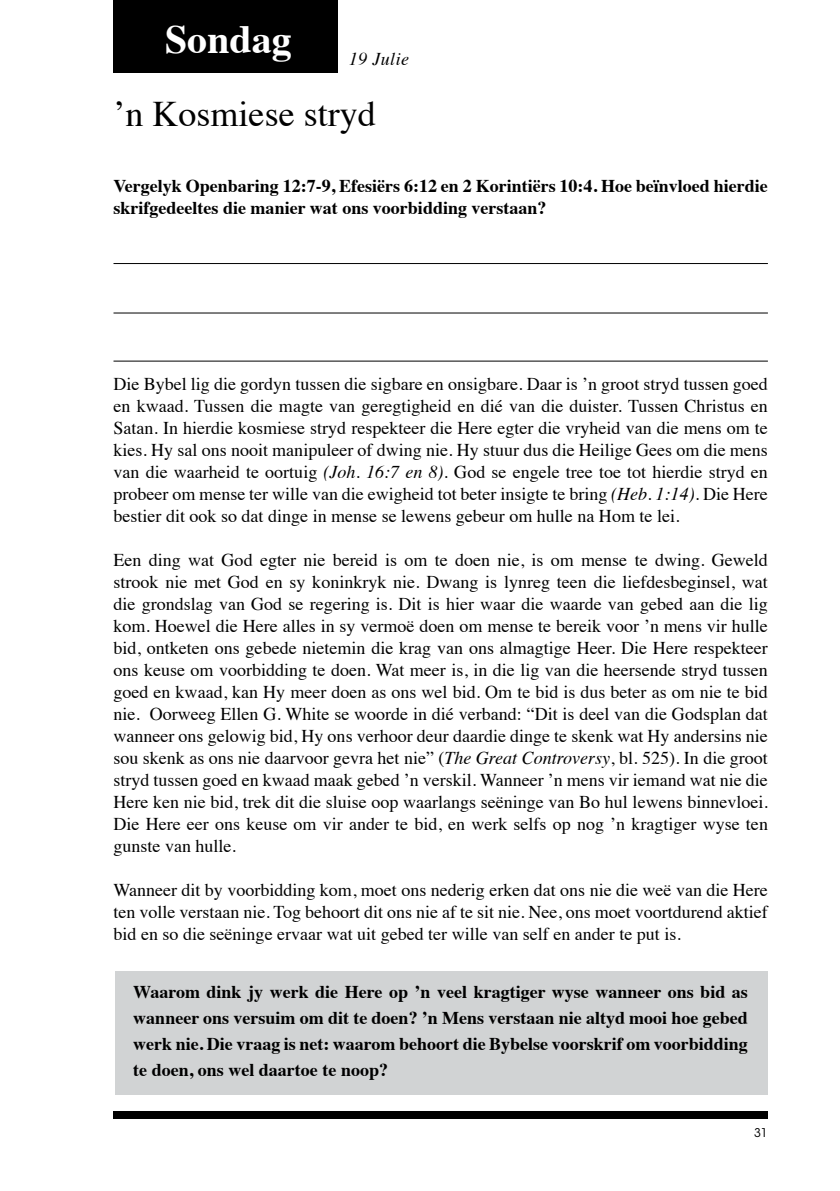
<style>
.page{position:relative;width:840px;height:1191px;background:#fff}
.page>*{position:absolute;margin:0;border:0;box-sizing:border-box;transform-origin:0 0}
.t1{font:700 40px "Times";color:#fff}
.t2{font:36px "Times";color:#000}
.t3{font:18px/22px "Times";color:#000;text-align:justify}
.t4{font:700 18px/26px "Times";color:#000}
.t5{font:italic 18px "Times";letter-spacing:.02em;color:#000}
.t6{font:12px "ITC Avant Garde Std";color:#000}
.s1{font-style:italic}
</style>
<div class="page">
<div style="left:113px;top:1111px;width:654px;height:8px;background:#000"></div>
<div style="left:113px;top:0;width:225px;height:72px;background:#000"></div>
<div style="left:115px;top:971px;width:652px;height:124px;background:#d1d3d4"></div>
<hr style="left:113px;top:263px;width:654px;height:1px;background:#000">
<hr style="left:113px;top:360px;width:654px;height:1px;background:#000">
<hr style="left:113px;top:312px;width:654px;height:1px;background:#000">
<h1 class="t1" style="left:165px;top:1px;width:128px">Sondag</h1>
<p class="t5" style="left:349px;top:43px;width:62px">19 Julie</p>
<h2 class="t2" style="left:113px;top:80px;width:263px">’n Kosmiese stryd</h2>
<p class="t4" style="left:113px;top:173px;width:655px;line-height:22px">Vergelyk Openbaring 12:7-9, Efesiërs 6:12 en 2 Korintiërs 10:4. Hoe beïnvloed hierdie skrifgedeeltes die manier wat ons voorbidding verstaan?</p>
<p class="t3" style="left:113px;top:371px;width:655px">Die Bybel lig die gordyn tussen die sigbare en onsigbare. Daar is ’n groot stryd tussen goed en kwaad. Tussen die magte van geregtigheid en dié van die duister. Tussen Christus en Satan. In hierdie kosmiese stryd respekteer die Here egter die vryheid van die mens om te kies. Hy sal ons nooit manipuleer of dwing nie. Hy stuur dus die Heilige Gees om die mens van die waarheid te oortuig <span class="s1">(Joh. 16:7 en 8)</span>. God se engele tree toe tot hierdie stryd en probeer om mense ter wille van die ewigheid tot beter insigte te bring <span class="s1">(Heb. 1:14).</span> Die Here bestier dit ook so dat dinge in mense se lewens gebeur om hulle na Hom te lei.</p>
<p class="t3" style="left:113px;top:547px;width:655px">Een ding wat God egter nie bereid is om te doen nie, is om mense te dwing. Geweld strook nie met God en sy koninkryk nie. Dwang is lynreg teen die liefdesbeginsel, wat die grondslag van God se regering is. Dit is hier waar die waarde van gebed aan die lig kom. Hoewel die Here alles in sy vermoë doen om mense te bereik voor ’n mens vir hulle bid, ontketen ons gebede nietemin die krag van ons almagtige Heer. Die Here respekteer ons keuse om voorbidding te doen. Wat meer is, in die lig van die heersende stryd tussen goed en kwaad, kan Hy meer doen as ons wel bid. Om te bid is dus beter as om nie te bid nie. Oorweeg Ellen G. White se woorde in dié verband: “Dit is deel van die Godsplan dat wanneer ons gelowig bid, Hy ons verhoor deur daardie dinge te skenk wat Hy andersins nie sou skenk as ons nie daarvoor gevra het nie” (<span class="s1">The Great Controversy</span>, bl. 525). In die groot stryd tussen goed en kwaad maak gebed ’n verskil. Wanneer ’n mens vir iemand wat nie die Here ken nie bid, trek dit die sluise oop waarlangs seëninge van Bo hul lewens binnevloei.<br>Die Here eer ons keuse om vir ander te bid, en werk selfs op nog ’n kragtiger wyse ten gunste van hulle.</p>
<p class="t3" style="left:113px;top:877px;width:655px">Wanneer dit by voorbidding kom, moet ons nederig erken dat ons nie die weë van die Here ten volle verstaan nie. Tog behoort dit ons nie af te sit nie. Nee, ons moet voortdurend aktief bid en so die seëninge ervaar wat uit gebed ter wille van self en ander te put is.</p>
<p class="t4" style="left:133px;top:977px;width:616px;text-align:justify">Waarom dink jy werk die Here op ’n veel kragtiger wyse wanneer ons bid as wanneer ons versuim om dit te doen? ’n Mens verstaan nie altyd mooi hoe gebed werk nie. Die vraag is net: waarom behoort die Bybelse voorskrif om voorbidding te doen, ons wel daartoe te noop?</p>
<p class="t6" style="left:753px;top:1125px;width:15px">31</p>
</div>
